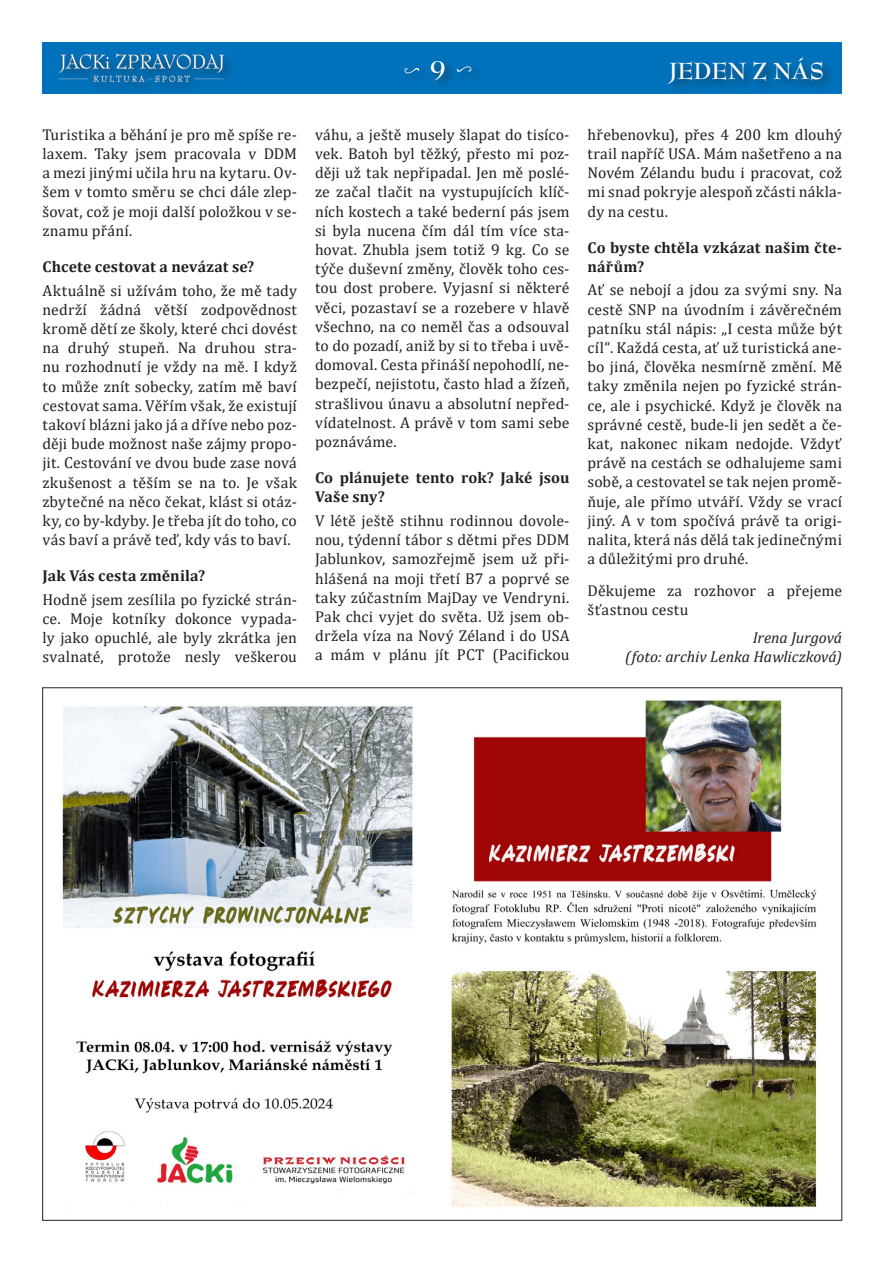
<style>
.page{position:relative;width:893px;height:1263px;background:#fff}
.page>*{position:absolute;margin:0;border:0;box-sizing:border-box;transform-origin:0 0}
.t1{font:700 27px "Bernhard Modern Std";color:#fff}
.t2{font:700 25.5px "Bernhard Modern Std";color:#fff}
.t3{font:15.75px/19.2px "Cambria";letter-spacing:.01em;color:#231f20;text-align:justify}
.t4{font:700 15.75px/19.2px "Cambria";letter-spacing:.01em;color:#231f20}
.t5{font:italic 15.75px/19.2px "Cambria";letter-spacing:-.005em;color:#231f20;text-align:right}
</style>
<div class="page">
<div style="left:42px;top:42px;width:800px;height:52px;background:#0072bc"></div>
<div style="left:56px;top:51px;width:179px;height:43px;background:#0070b8"></div>
<img style="left:58px;top:53px;width:167px;height:30px">
<div style="left:401px;top:63px;width:82px;height:23px;background:#0070b8"></div>
<svg style="left:404px;top:68px;width:15px;height:6px"></svg>
<svg style="left:457px;top:66px;width:15px;height:6px"></svg>
<div style="left:427px;top:58px;width:30px;height:34px;background:#231f20;opacity:.75"></div>
<div style="left:665px;top:55px;width:170px;height:41px;background:#231f20;opacity:.75"></div>
<img style="left:62px;top:700px;width:755px;height:508px">
<p class="t3" style="left:42px;top:125px;width:256px">Turistika a běhání je pro mě spíše re&shy;laxem. Taky jsem pracovala v DDM a mezi jinými učila hru na kytaru. Ov&shy;šem v tomto směru se chci dále zlep&shy;šovat, což je moji další položkou v se&shy;znamu přání.</p>
<p class="t4" style="left:42px;top:257px;width:213px">Chcete cestovat a nevázat se?</p>
<p class="t3" style="left:42px;top:280px;width:256px">Aktuálně si užívám toho, že mě tady nedrží žádná větší zodpovědnost kromě dětí ze školy, které chci dovést na druhý stupeň. Na druhou stra&shy;nu rozhodnutí je vždy na mě. I když to může znít sobecky, zatím mě baví cestovat sama. Věřím však, že existují takoví blázni jako já a dříve nebo poz&shy;ději bude možnost naše zájmy propo&shy;jit. Cestování ve dvou bude zase nová zkušenost a těším se na to. Je však zbytečné na něco čekat, klást si otáz&shy;ky, co by-kdyby. Je třeba jít do toho, co vás baví a právě teď, kdy vás to baví.</p>
<p class="t4" style="left:42px;top:566px;width:164px">Jak Vás cesta změnila?</p>
<p class="t3" style="left:42px;top:590px;width:256px">Hodně jsem zesílila po fyzické strán&shy;ce. Moje kotníky dokonce vypada&shy;ly jako opuchlé, ale byly zkrátka jen svalnaté, protože nesly veškerou</p>
<h1 class="t1" style="left:430px;top:56px;width:17px">9</h1>
<h2 class="t2" style="left:669px;top:58px;width:156px">JEDEN Z NÁS</h2>
<p class="t3" style="left:315px;top:125px;width:256px">váhu, a ještě musely šlapat do tisíco&shy;vek. Batoh byl těžký, přesto mi poz&shy;ději už tak nepřipadal. Jen mě poslé&shy;ze začal tlačit na vystupujících klíč&shy;ních kostech a také bederní pás jsem si byla nucena čím dál tím více sta&shy;hovat. Zhubla jsem totiž 9 kg. Co se týče duševní změny, člověk toho ces&shy;tou dost probere. Vyjasní si některé věci, pozastaví se a rozebere v hlavě všechno, na co neměl čas a odsouval to do pozadí, aniž by si to třeba i uvě&shy;domoval. Cesta přináší nepohodlí, ne&shy;bezpečí, nejistotu, často hlad a žízeň, strašlivou únavu a absolutní nepřed&shy;vídatelnost. A právě v tom sami sebe poznáváme.</p>
<p class="t4" style="left:315px;top:468px;width:256px">Co plánujete tento rok? Jaké jsou<br>Vaše sny?</p>
<p class="t3" style="left:315px;top:511px;width:256px">V létě ještě stihnu rodinnou dovole&shy;nou, týdenní tábor s dětmi přes DDM Jablunkov, samozřejmě jsem už při&shy;hlášená na moji třetí B7 a poprvé se taky zúčastním MajDay ve Vendryni.<br>Pak chci vyjet do světa. Už jsem ob&shy;držela víza na Nový Zéland i do USA a mám v plánu jít PCT (Pacifickou</p>
<p class="t3" style="left:587px;top:125px;width:256px">hřebenovku), přes 4 200 km dlouhý trail napříč USA. Mám našetřeno a na Novém Zélandu budu i pracovat, což mi snad pokryje alespoň zčásti nákla&shy;dy na cestu.</p>
<p class="t4" style="left:587px;top:237px;width:256px">Co byste chtěla vzkázat našim čte&shy;nářům?</p>
<p class="t3" style="left:587px;top:280px;width:256px">Ať se nebojí a jdou za svými sny. Na cestě SNP na úvodním i závěrečném patníku stál nápis: „I cesta může být cíl“. Každá cesta, ať už turistická ane&shy;bo jiná, člověka nesmírně změní. Mě taky změnila nejen po fyzické strán&shy;ce, ale i psychické. Když je člověk na správné cestě, bude-li jen sedět a če&shy;kat, nakonec nikam nedojde. Vždyť právě na cestách se odhalujeme sami sobě, a cestovatel se tak nejen promě&shy;ňuje, ale přímo utváří. Vždy se vrací jiný. A v tom spočívá právě ta origi&shy;nalita, která nás dělá tak jedinečnými a důležitými pro druhé.</p>
<p class="t3" style="left:587px;top:581px;width:256px">Děkujeme za rozhovor a přejeme šťastnou cestu</p>
<p class="t5" style="left:625px;top:627px;width:218px">Irena Jurgová<br>(foto: archiv Lenka Hawliczková)</p>
</div>
